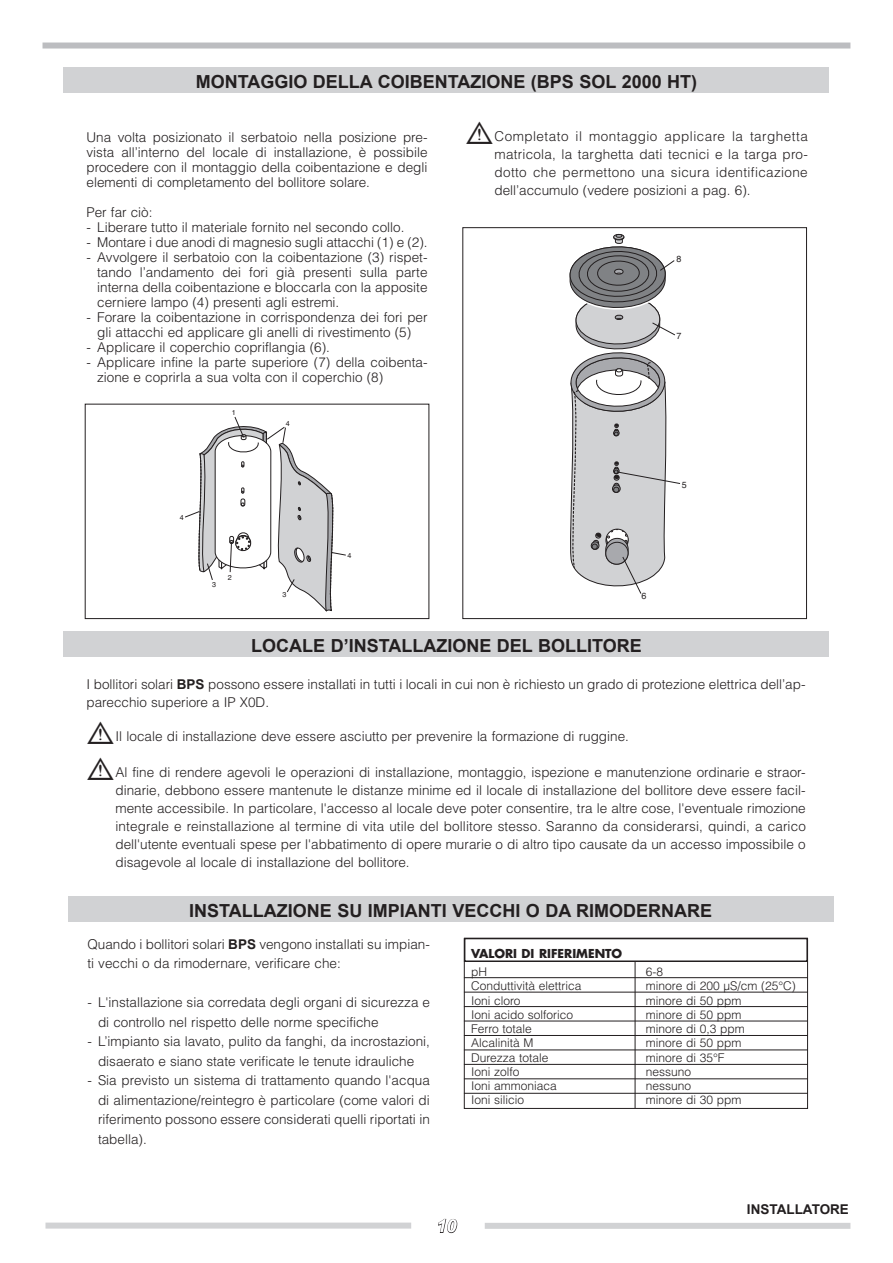
<style>
.page{position:relative;width:893px;height:1263px;background:#fff}
.page>*{position:absolute;margin:0;border:0;box-sizing:border-box;transform-origin:0 0}
.t1{font:700 18px "Arial";color:#231f20}
.t2{font:italic 700 18px "Arial";color:#fff}
.t3{font:300 13.5px/18px "Helvetica LT Std";color:#231f20;text-align:justify}
.t4{font:700 13.5px "Arial";color:#231f20}
.t5{font:300 12px "Helvetica LT Std";color:#231f20}
.t6{font:700 12px "Futura Std";color:#231f20}
.t7{font:9px "Helvetica";color:#231f20}
.t8{font:7.2px "Helvetica";color:#231f20}
.s1{font-family:"Sym PM Normal Normal";font-weight:400;font-size:27px}
.s2{font-family:"Arial";font-weight:700}
</style>
<div class="page">
<div style="left:485px;top:1223px;width:365px;height:6px;background:#d1d2d4"></div>
<svg style="left:438px;top:1219px;width:19px;height:14px"></svg>
<div style="left:43px;top:43px;width:807px;height:6px;background:#bcbdc0"></div>
<div style="left:45px;top:1222px;width:366px;height:6px;background:#d1d2d4"></div>
<svg style="left:185px;top:417px;width:161px;height:195px"></svg>
<div style="left:85px;top:404px;width:344px;height:215px;border:1px solid #231f20"></div>
<svg style="left:569px;top:234px;width:111px;height:360px"></svg>
<div style="left:463px;top:227px;width:344px;height:392px;border:1px solid #231f20"></div>
<div style="left:64px;top:67px;width:765px;height:26px;background:#d1d2d4"></div>
<div style="left:464px;top:938px;width:344px;height:171px;border:1px solid #231f20"></div>
<div style="left:464px;top:938px;width:344px;height:24px;border:2px solid #231f20"></div>
<hr style="left:464px;top:977px;width:344px;height:1px;background:#231f20">
<hr style="left:464px;top:992px;width:344px;height:1px;background:#231f20">
<hr style="left:464px;top:1006px;width:344px;height:1px;background:#231f20">
<hr style="left:464px;top:1021px;width:344px;height:1px;background:#231f20">
<hr style="left:464px;top:1035px;width:344px;height:1px;background:#231f20">
<hr style="left:464px;top:1050px;width:344px;height:1px;background:#231f20">
<hr style="left:464px;top:1064px;width:344px;height:1px;background:#231f20">
<hr style="left:464px;top:1078px;width:344px;height:1px;background:#231f20">
<hr style="left:464px;top:1093px;width:344px;height:1px;background:#231f20">
<hr style="left:635px;top:962px;width:1px;height:146px;background:#231f20">
<div style="left:68px;top:896px;width:765px;height:26px;background:#d1d2d4"></div>
<div style="left:64px;top:631px;width:765px;height:26px;background:#d1d2d4"></div>
<h1 class="t1" style="left:196px;top:69px;width:503px">MONTAGGIO DELLA COIBENTAZIONE (BPS SOL 2000 HT)</h1>
<p class="t3" style="left:87px;top:129px;width:343px;line-height:15px">Una volta posizionato il serbatoio nella posizione pre&shy;vista all’interno del locale di installazione, è possibile procedere con il montaggio della coibentazione e degli elementi di completamento del bollitore solare.</p>
<p class="t3" style="left:87px;top:203px;width:68px">Per far ciò:</p>
<p class="t3" style="left:87px;top:218px;width:319px">- Liberare tutto il materiale fornito nel secondo collo.</p>
<p class="t3" style="left:87px;top:233px;width:343px">- Montare i due anodi di magnesio sugli attacchi (1) e (2).</p>
<p class="t3" style="left:97px;top:249px;width:332px;line-height:15px;text-indent:-11px">- Avvolgere il serbatoio con la coibentazione (3) rispet&shy;tando l’andamento dei fori già presenti sulla parte interna della coibentazione e bloccarla con la apposite cerniere lampo (4) presenti agli estremi.</p>
<p class="t3" style="left:87px;top:309px;width:343px;line-height:15px;text-align:center">- Forare la coibentazione in corrispondenza dei fori per gli attacchi ed applicare gli anelli di rivestimento (5)</p>
<p class="t3" style="left:87px;top:338px;width:245px">- Applicare il coperchio copriflangia (6).</p>
<p class="t3" style="left:97px;top:354px;width:332px;line-height:15px;text-indent:-11px">- Applicare infine la parte superiore (7) della coibenta&shy;zione e coprirla a sua volta con il coperchio (8)</p>
<p class="t8" style="left:232px;top:407px;width:5px">1</p>
<p class="t8" style="left:180px;top:512px;width:5px">4</p>
<p class="t8" style="left:212px;top:579px;width:5px">3</p>
<p class="t8" style="left:228px;top:571px;width:5px">2</p>
<p class="t8" style="left:286px;top:418px;width:5px">4</p>
<p class="t8" style="left:282px;top:589px;width:5px">3</p>
<p class="t8" style="left:347px;top:550px;width:5px">4</p>
<p class="t3" style="left:495px;top:127px;width:315px;text-indent:-29px"><span class="s1">b</span> Completato il montaggio applicare la targhetta matricola, la targhetta dati tecnici e la targa pro&shy;dotto che permettono una sicura identificazione dell’accumulo (vedere posizioni a pag. 6).</p>
<p class="t7" style="left:677px;top:252px;width:6px">8</p>
<p class="t7" style="left:677px;top:329px;width:6px">7</p>
<p class="t7" style="left:682px;top:478px;width:6px">5</p>
<p class="t7" style="left:641px;top:589px;width:6px">6</p>
<h1 class="t1" style="left:251px;top:634px;width:392px">LOCALE D’INSTALLAZIONE DEL BOLLITORE</h1>
<p class="t3" style="left:87px;top:675px;width:720px">I bollitori solari <span class="s2">BPS</span> possono essere installati in tutti i locali in cui non è richiesto un grado di protezione elettrica dell’ap&shy;parecchio superiore a IP X0D.</p>
<p class="t3" style="left:87px;top:727px;width:544px"><span class="s1">b</span> Il locale di installazione deve essere asciutto per prevenire la formazione di ruggine.</p>
<p class="t3" style="left:115px;top:763px;width:692px;text-indent:-29px"><span class="s1">b</span>Al fine di rendere agevoli le operazioni di installazione, montaggio, ispezione e manutenzione ordinarie e straor&shy;dinarie, debbono essere mantenute le distanze minime ed il locale di installazione del bollitore deve essere facil&shy;mente accessibile. In particolare, l'accesso al locale deve poter consentire, tra le altre cose, l'eventuale rimozione integrale e reinstallazione al termine di vita utile del bollitore stesso. Saranno da considerarsi, quindi, a carico dell'utente eventuali spese per l'abbatimento di opere murarie o di altro tipo causate da un accesso impossibile o disagevole al locale di installazione del bollitore.</p>
<h1 class="t1" style="left:189px;top:899px;width:525px">INSTALLAZIONE SU IMPIANTI VECCHI O DA RIMODERNARE</h1>
<p class="t3" style="left:87px;top:934px;width:344px;line-height:19.5px">Quando i bollitori solari <span class="s2">BPS</span> vengono installati su impian&shy;ti vecchi o da rimodernare, verificare che:</p>
<p class="t3" style="left:98px;top:993px;width:333px;line-height:19.5px;text-indent:-11px">- L'installazione sia corredata degli organi di sicurezza e di controllo nel rispetto delle norme specifiche</p>
<p class="t3" style="left:87px;top:1032px;width:344px;line-height:19.5px;text-align:center">- L’impianto sia lavato, pulito da fanghi, da incrostazioni, disaerato e siano state verificate le tenute idrauliche</p>
<p class="t3" style="left:98px;top:1071px;width:333px;line-height:19.5px;text-indent:-11px">- Sia previsto un sistema di trattamento quando l'acqua di alimentazione/reintegro è particolare (come valori di riferimento possono essere considerati quelli riportati in tabella).</p>
<p class="t6" style="left:471px;top:945px;width:153px">VALORI DI RIFERIMENTO</p>
<p class="t5" style="left:471px;top:964px;width:17px">pH</p>
<p class="t5" style="left:646px;top:964px;width:19px">6-8</p>
<p class="t5" style="left:471px;top:979px;width:112px">Conduttività elettrica</p>
<p class="t5" style="left:646px;top:979px;width:151px">minore di 200 μS/cm (25°C)</p>
<p class="t5" style="left:471px;top:993px;width:51px">Ioni cloro</p>
<p class="t5" style="left:646px;top:993px;width:97px">minore di 50 ppm</p>
<p class="t5" style="left:471px;top:1007px;width:104px">Ioni acido solforico</p>
<p class="t5" style="left:646px;top:1007px;width:97px">minore di 50 ppm</p>
<p class="t5" style="left:471px;top:1021px;width:62px">Ferro totale</p>
<p class="t5" style="left:646px;top:1021px;width:100px">minore di 0,3 ppm</p>
<p class="t5" style="left:471px;top:1035px;width:64px">Alcalinità M</p>
<p class="t5" style="left:646px;top:1035px;width:97px">minore di 50 ppm</p>
<p class="t5" style="left:471px;top:1050px;width:79px">Durezza totale</p>
<p class="t5" style="left:646px;top:1050px;width:80px">minore di 35°F</p>
<p class="t5" style="left:471px;top:1064px;width:50px">Ioni zolfo</p>
<p class="t5" style="left:646px;top:1064px;width:47px">nessuno</p>
<p class="t5" style="left:471px;top:1078px;width:87px">Ioni ammoniaca</p>
<p class="t5" style="left:646px;top:1078px;width:47px">nessuno</p>
<p class="t5" style="left:471px;top:1092px;width:55px">Ioni silicio</p>
<p class="t5" style="left:646px;top:1092px;width:97px">minore di 30 ppm</p>
<h1 class="t2" style="left:436px;top:1214px;width:22px">10</h1>
<p class="t4" style="left:747px;top:1200px;width:103px">INSTALLATORE</p>
</div>
